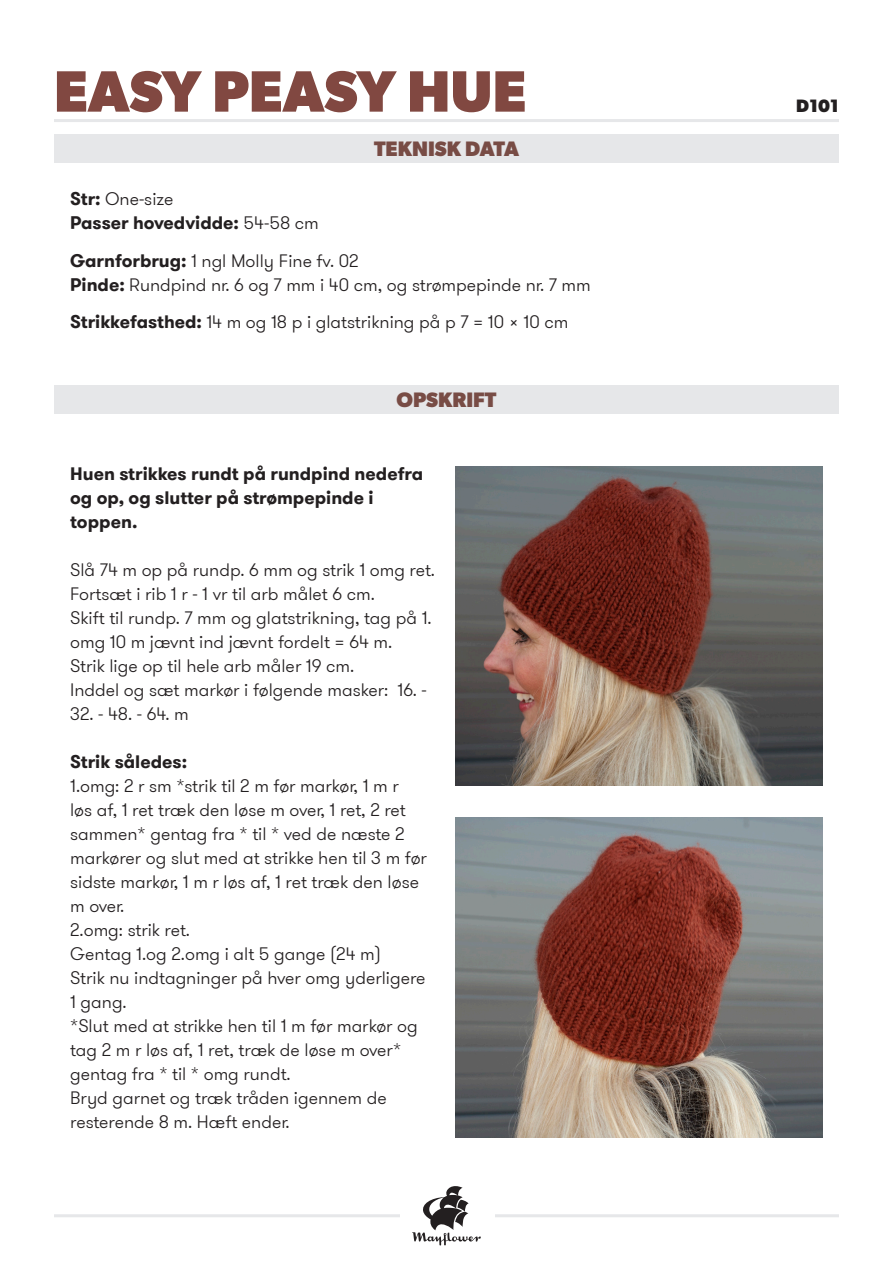
<style>
.page{position:relative;width:893px;height:1263px;background:#fff}
.page>*{position:absolute;margin:0;border:0;box-sizing:border-box;transform-origin:0 0}
.t1{font:700 58.5px "Gibson";color:#814841}
.t2{font:700 21px "Gibson";color:#784c45}
.t3{font:300 18px/24px "GT Walsheim Pro";color:#231f20}
.t4{font:700 18px/24px "GT Walsheim Pro";color:#231f20}
.t5{font:700 18px "Gibson";color:#231f20}
.s1{font-weight:700}
.s2{font-weight:300}
</style>
<div class="page">
<hr style="left:54px;top:1214px;width:785px;height:3px;background:#e6e7e9">
<div style="left:400px;top:1179px;width:95px;height:76px;background:#fff"></div>
<div style="left:54px;top:135px;width:785px;height:28px;background:#e6e7e9"></div>
<div style="left:54px;top:386px;width:785px;height:28px;background:#e6e7e9"></div>
<hr style="left:54px;top:119px;width:785px;height:3px;background:#e6e7e9">
<svg style="left:412px;top:1186px;width:69px;height:59px"></svg>
<img style="left:455px;top:466px;width:368px;height:320px">
<img style="left:455px;top:817px;width:368px;height:320px">
<p class="t1" style="left:54px;top:57px;width:474px">EASY PEASY HUE</p>
<p class="t2" style="left:374px;top:136px;width:146px">TEKNISK DATA</p>
<p class="t3" style="left:70px;top:187px;width:105px"><span class="s1">Str:</span> One-size</p>
<p class="t4" style="left:70px;top:211px;width:250px">Passer hovedvidde: <span class="s2">54-58 cm</span></p>
<p class="t3" style="left:70px;top:249px;width:290px"><span class="s1">Garnforbrug:</span> 1 ngl Molly Fine fv. 02</p>
<p class="t3" style="left:70px;top:273px;width:522px"><span class="s1">Pinde:</span> Rundpind nr. 6 og 7 mm i 40 cm, og strømpepinde nr. 7 mm</p>
<p class="t3" style="left:70px;top:310px;width:500px"><span class="s1">Strikkefasthed:</span> 14 m og 18 p i glatstrikning på p 7 = 10 x 10 cm</p>
<p class="t2" style="left:397px;top:387px;width:101px">OPSKRIFT</p>
<p class="t4" style="left:70px;top:461px;width:355px">Huen strikkes rundt på rundpind nedefra og op, og slutter på strømpepinde i toppen.</p>
<p class="t3" style="left:70px;top:558px;width:366px">Slå 74 m op på rundp. 6 mm og strik 1 omg ret.<br>Fortsæt i rib 1 r - 1 vr til arb målet 6 cm.</p>
<p class="t3" style="left:70px;top:606px;width:363px">Skift til rundp. 7 mm og glatstrikning, tag på 1. omg 10 m jævnt ind jævnt fordelt = 64 m.</p>
<p class="t3" style="left:70px;top:654px;width:286px">Strik lige op til hele arb måler 19 cm.</p>
<p class="t3" style="left:70px;top:678px;width:358px">Inddel og sæt markør i følgende masker: 16. -</p>
<p class="t3" style="left:70px;top:702px;width:120px">32. - 48. - 64. m</p>
<p class="t4" style="left:70px;top:749px;width:119px">Strik således:</p>
<p class="t3" style="left:70px;top:774px;width:358px">1.omg: 2 r sm *strik til 2 m før markør, 1 m r<br>løs af, 1 ret træk den løse m over, 1 ret, 2 ret sammen* gentag fra * til * ved de næste 2 markører og slut med at strikke hen til 3 m før sidste markør, 1 m r løs af, 1 ret træk den løse m over.</p>
<p class="t3" style="left:70px;top:918px;width:121px">2.omg: strik ret.</p>
<p class="t3" style="left:70px;top:942px;width:312px">Gentag 1.og 2.omg i alt 5 gange (24 m)</p>
<p class="t3" style="left:70px;top:966px;width:357px">Strik nu indtagninger på hver omg yderligere<br>1 gang.</p>
<p class="t3" style="left:70px;top:1014px;width:349px">*Slut med at strikke hen til 1 m før markør og tag 2 m r løs af, 1 ret, træk de løse m over* gentag fra * til * omg rundt.</p>
<p class="t3" style="left:70px;top:1086px;width:318px">Bryd garnet og træk tråden igennem de resterende 8 m. Hæft ender.</p>
<p class="t5" style="left:796px;top:95px;width:44px">D101</p>
</div>
